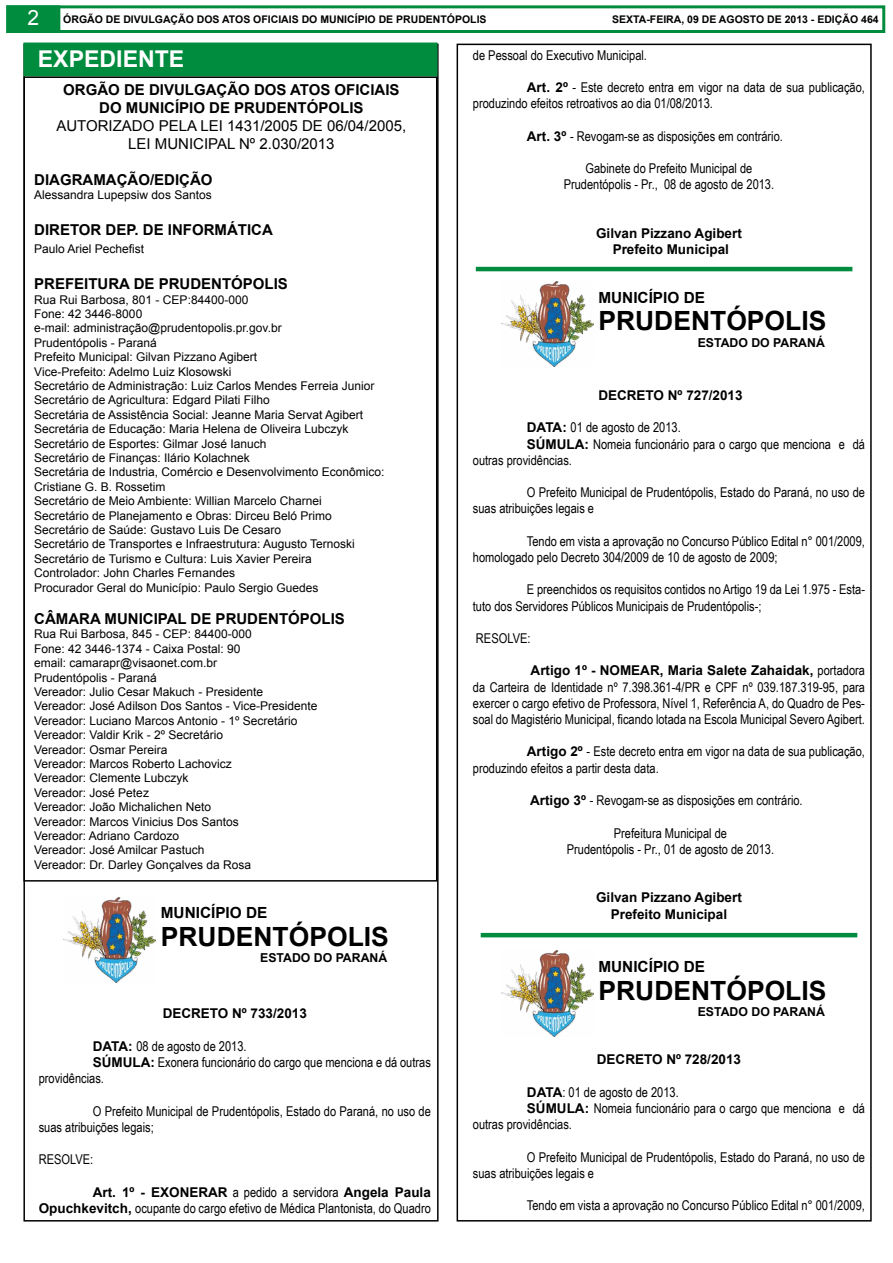
<style>
.page{position:relative;width:893px;height:1263px;background:#fff}
.page>*{position:absolute;margin:0;border:0;box-sizing:border-box;transform-origin:0 0}
.t1{font:700 26.55px "Arial";color:#000}
.t2{font:700 23.1px "Arial";color:#fff}
.t3{font:700 15.3px "Arial";color:#000}
.t4{font:700 15px/18px "Arial";color:#000;text-align:center}
.t5{font:15px/18px "Arial";color:#000;text-align:center}
.t6{font:13.5px/16.2px "Arial Narrow";color:#000}
.t7{font:700 13.5px/16.2px "Arial";color:#000;text-align:center}
.t8{font:700 12.3px "Arial";color:#000}
.t9{font:12px/14.4px "Arial";color:#000}
.t10{font:700 10.5px "Arial";color:#000}
.s1{font-weight:400;font-size:21px;color:#fff}
.s2{font-family:"Arial";font-weight:700}
.s3{font-family:"Arial Narrow";font-weight:400}
</style>
<div class="page">
<div style="left:6px;top:5px;width:879px;height:28px;border:3px solid #008c3e"></div>
<div style="left:6px;top:5px;width:54px;height:28px;background:#008c3e;border:2px solid #008c3e"></div>
<div style="left:23px;top:43px;width:414px;height:33px;background:#008c3e"></div>
<img style="left:64px;top:897px;width:91px;height:86px">
<div style="left:23px;top:76px;width:414px;height:805px;border:2px solid #000"></div>
<hr style="left:476px;top:267px;width:376px;height:4px;background:#008c3e">
<img style="left:501px;top:281px;width:92px;height:86px">
<hr style="left:481px;top:933px;width:376px;height:4px;background:#008c3e">
<img style="left:501px;top:951px;width:92px;height:85px">
<p class="t10" style="left:28px;top:12px;width:461px"><span class="s1">2</span> ÓRGÃO DE DIVULGAÇÃO DOS ATOS OFICIAIS DO MUNICÍPIO DE PRUDENTÓPOLIS</p>
<p class="t10" style="left:612px;top:12px;width:268px">SEXTA-FEIRA, 09 DE AGOSTO DE 2013 - EDIÇÃO 464</p>
<h2 class="t2" style="left:38px;top:43px;width:148px">EXPEDIENTE</h2>
<p class="t4" style="left:63px;top:81px;width:338px">ORGÃO DE DIVULGAÇÃO DOS ATOS OFICIAIS<br>DO MUNICÍPIO DE PRUDENTÓPOLIS</p>
<p class="t5" style="left:56px;top:117px;width:351px">AUTORIZADO PELA LEI 1431/2005 DE 06/04/2005,<br>LEI MUNICIPAL Nº 2.030/2013</p>
<p class="t4" style="left:34px;top:171px;width:180px">DIAGRAMAÇÃO/EDIÇÃO</p>
<p class="t9" style="left:34px;top:188px;width:179px">Alessandra Lupepsiw dos Santos</p>
<p class="t4" style="left:34px;top:221px;width:240px">DIRETOR DEP. DE INFORMÁTICA</p>
<p class="t9" style="left:34px;top:242px;width:112px">Paulo Ariel Pechefist</p>
<p class="t4" style="left:34px;top:275px;width:255px">PREFEITURA DE PRUDENTÓPOLIS</p>
<p class="t9" style="left:34px;top:292px;width:352px">Rua Rui Barbosa, 801 - CEP:84400-000<br>Fone: 42 3446-8000<br>e-mail: administração@prudentopolis.pr.gov.br<br>Prudentópolis - Paraná<br>Prefeito Municipal: Gilvan Pizzano Agibert<br>Vice-Prefeito: Adelmo Luiz Klosowski<br>Secretário de Administração: Luiz Carlos Mendes Ferreia Junior Secretário de Agricultura: Edgard Pilati Filho<br>Secretária de Assistência Social: Jeanne Maria Servat Agibert Secretária de Educação: Maria Helena de Oliveira Lubczyk Secretário de Esportes: Gilmar José Ianuch<br>Secretário de Finanças: Ilário Kolachnek<br>Secretária de Industria, Comércio e Desenvolvimento Econômico:<br>Cristiane G. B. Rossetim<br>Secretário de Meio Ambiente: Willian Marcelo Charnei<br>Secretário de Planejamento e Obras: Dirceu Beló Primo Secretário de Saúde: Gustavo Luis De Cesaro<br>Secretário de Transportes e Infraestrutura: Augusto Ternoski Secretário de Turismo e Cultura: Luis Xavier Pereira<br>Controlador: John Charles Fernandes<br>Procurador Geral do Município: Paulo Sergio Guedes</p>
<p class="t4" style="left:34px;top:610px;width:312px">CÂMARA MUNICIPAL DE PRUDENTÓPOLIS</p>
<p class="t9" style="left:34px;top:627px;width:285px">Rua Rui Barbosa, 845 - CEP: 84400-000<br>Fone: 42 3446-1374 - Caixa Postal: 90<br>email: camarapr@visaonet.com.br<br>Prudentópolis - Paraná<br>Vereador: Julio Cesar Makuch - Presidente Vereador: José Adilson Dos Santos - Vice-Presidente Vereador: Luciano Marcos Antonio - 1º Secretário Vereador: Valdir Krik - 2º Secretário<br>Vereador: Osmar Pereira<br>Vereador: Marcos Roberto Lachovicz<br>Vereador: Clemente Lubczyk<br>Vereador: José Petez<br>Vereador: João Michalichen Neto<br>Vereador: Marcos Vinicius Dos Santos<br>Vereador: Adriano Cardozo<br>Vereador: José Amilcar Pastuch<br>Vereador: Dr. Darley Gonçalves da Rosa</p>
<p class="t3" style="left:161px;top:903px;width:108px">MUNICÍPIO DE</p>
<h1 class="t1" style="left:161px;top:919px;width:230px">PRUDENTÓPOLIS</h1>
<p class="t8" style="left:260px;top:950px;width:129px">ESTADO DO PARANÁ</p>
<p class="t7" style="left:163px;top:1006px;width:146px">DECRETO Nº 733/2013</p>
<p class="t6" style="left:93px;top:1037px;width:155px"><span class="s2">DATA:</span> 08 de agosto de 2013.</p>
<p class="t6" style="left:93px;top:1054px;width:340px"><span class="s2">SÚMULA:</span> Exonera funcionário do cargo que menciona e dá outras</p>
<p class="t6" style="left:39px;top:1070px;width:67px">providências.</p>
<p class="t6" style="left:39px;top:1102px;width:394px;text-indent:54px">O Prefeito Municipal de Prudentópolis, Estado do Paraná, no uso de suas atribuições legais;</p>
<p class="t6" style="left:39px;top:1151px;width:56px">RESOLVE:</p>
<p class="t7" style="left:93px;top:1184px;width:340px">Art. 1º - EXONERAR <span class="s3">a pedido a servidora</span> Angela Paula</p>
<p class="t6" style="left:39px;top:1199px;width:394px"><span class="s2">Opuchkevitch,</span> ocupante do cargo efetivo de Médica Plantonista, do Quadro</p>
<p class="t6" style="left:473px;top:46px;width:176px">de Pessoal do Executivo Municipal.</p>
<p class="t6" style="left:473px;top:79px;width:394px;text-indent:54px"><span class="s2">Art. 2º</span> - Este decreto entra em vigor na data de sua publicação, produzindo efeitos retroativos ao dia 01/08/2013.</p>
<p class="t6" style="left:527px;top:127px;width:258px"><span class="s2">Art. 3º</span> - Revogam-se as disposições em contrário.</p>
<p class="t6" style="left:564px;top:160px;width:212px;text-align:center">Gabinete do Prefeito Municipal de<br>Prudentópolis - Pr., 08 de agosto de 2013.</p>
<p class="t7" style="left:596px;top:226px;width:147px">Gilvan Pizzano Agibert<br>Prefeito Municipal</p>
<p class="t3" style="left:598px;top:287px;width:108px">MUNICÍPIO DE</p>
<h1 class="t1" style="left:598px;top:303px;width:230px">PRUDENTÓPOLIS</h1>
<p class="t8" style="left:698px;top:334px;width:129px">ESTADO DO PARANÁ</p>
<p class="t7" style="left:598px;top:388px;width:146px">DECRETO Nº 727/2013</p>
<p class="t6" style="left:527px;top:419px;width:155px"><span class="s2">DATA:</span> 01 de agosto de 2013.</p>
<p class="t6" style="left:527px;top:435px;width:340px"><span class="s2">SÚMULA:</span> Nomeia funcionário para o cargo que menciona e dá</p>
<p class="t6" style="left:473px;top:451px;width:101px">outras providências.</p>
<p class="t6" style="left:473px;top:484px;width:394px;text-indent:54px">O Prefeito Municipal de Prudentópolis, Estado do Paraná, no uso de suas atribuições legais e</p>
<p class="t6" style="left:473px;top:532px;width:394px;text-indent:54px">Tendo em vista a aprovação no Concurso Público Edital n° 001/2009, homologado pelo Decreto 304/2009 de 10 de agosto de 2009;</p>
<p class="t6" style="left:473px;top:581px;width:394px;text-indent:54px">E preenchidos os requisitos contidos no Artigo 19 da Lei 1.975 - Esta&shy;tuto dos Servidores Públicos Municipais de Prudentópolis-;</p>
<p class="t6" style="left:476px;top:630px;width:56px">RESOLVE:</p>
<p class="t7" style="left:531px;top:663px;width:336px">Artigo 1º - NOMEAR, Maria Salete Zahaidak, <span class="s3">portadora</span></p>
<p class="t6" style="left:473px;top:678px;width:394px;text-align:justify">da Carteira de Identidade nº 7.398.361-4/PR e CPF nº 039.187.319-95, para exercer o cargo efetivo de Professora, Nível 1, Referência A, do Quadro de Pes&shy;soal do Magistério Municipal, ficando lotada na Escola Municipal Severo Agibert.</p>
<p class="t6" style="left:473px;top:743px;width:394px;text-indent:54px"><span class="s2">Artigo 2º</span> - Este decreto entra em vigor na data de sua publicação, produzindo efeitos a partir desta data.</p>
<p class="t6" style="left:530px;top:792px;width:274px"><span class="s2">Artigo 3º</span> - Revogam-se as disposições em contrário.</p>
<p class="t6" style="left:567px;top:824px;width:209px;text-align:center">Prefeitura Municipal de<br>Prudentópolis - Pr., 01 de agosto de 2013.</p>
<p class="t7" style="left:596px;top:890px;width:147px">Gilvan Pizzano Agibert<br>Prefeito Municipal</p>
<p class="t3" style="left:598px;top:956px;width:108px">MUNICÍPIO DE</p>
<h1 class="t1" style="left:598px;top:973px;width:230px">PRUDENTÓPOLIS</h1>
<p class="t8" style="left:698px;top:1004px;width:129px">ESTADO DO PARANÁ</p>
<p class="t7" style="left:597px;top:1052px;width:146px">DECRETO Nº 728/2013</p>
<p class="t6" style="left:527px;top:1083px;width:153px"><span class="s2">DATA</span>: 01 de agosto de 2013.</p>
<p class="t6" style="left:527px;top:1099px;width:340px"><span class="s2">SÚMULA:</span> Nomeia funcionário para o cargo que menciona e dá</p>
<p class="t6" style="left:473px;top:1116px;width:101px">outras providências.</p>
<p class="t6" style="left:473px;top:1148px;width:394px;text-indent:54px">O Prefeito Municipal de Prudentópolis, Estado do Paraná, no uso de suas atribuições legais e</p>
<p class="t6" style="left:527px;top:1197px;width:340px">Tendo em vista a aprovação no Concurso Público Edital n° 001/2009,</p>
</div>
